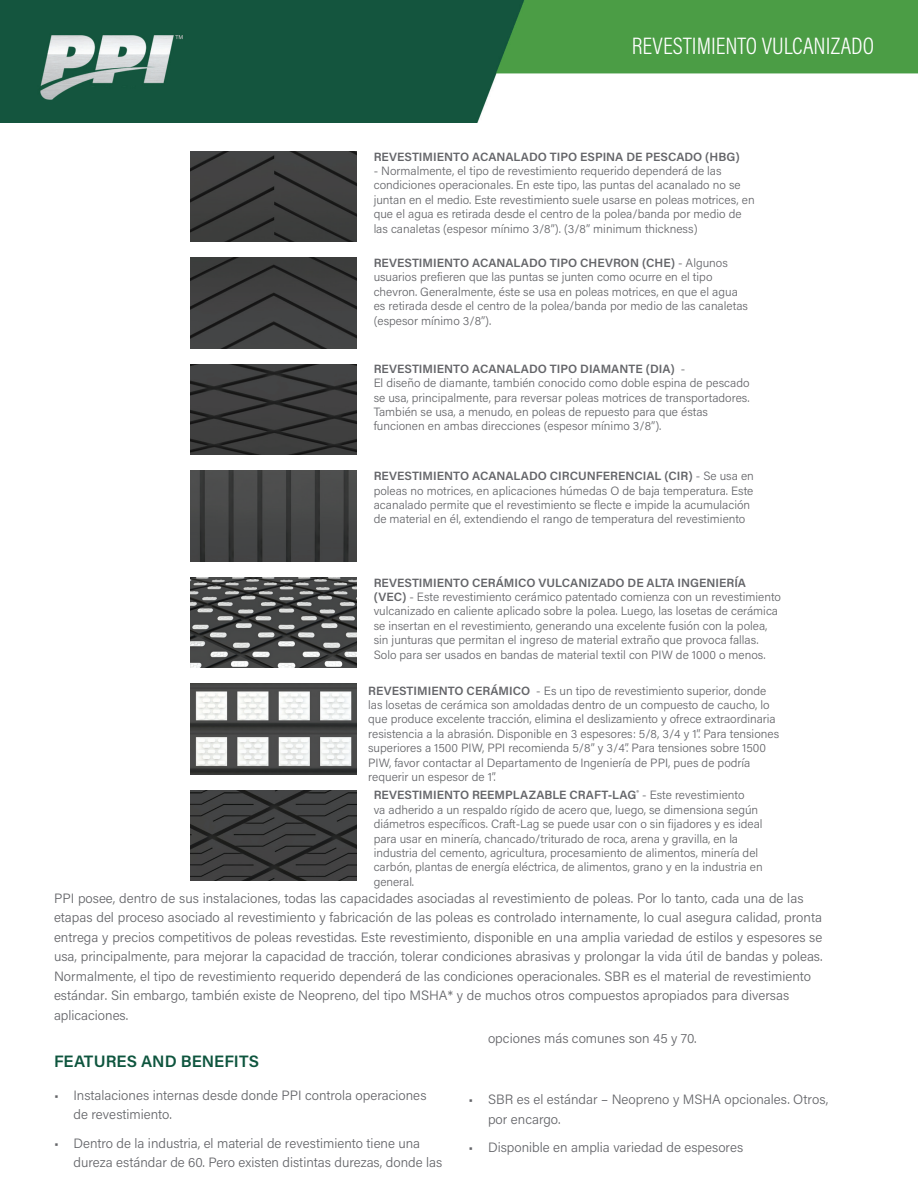
<style>
.page{position:relative;width:918px;height:1188px;background:#fff}
.page>*{position:absolute;margin:0;border:0;box-sizing:border-box;transform-origin:0 0}
.t1{font:300 24px "Acumin Pro Cond";color:#fff}
.t2{font:600 16.5px "Acumin Pro";letter-spacing:.005em;color:#0e553e}
.t3{font:300 13.5px/19.5px "Acumin Pro";color:#646569}
.t4{font:300 12px/14.4px "Acumin Pro";color:#646569}
.t5{font:600 12px "Acumin Pro";color:#646569}
.s1{font-weight:600}
</style>
<div class="page">
<img style="left:0;top:0;width:918px;height:123px">
<img style="left:191px;top:151px;width:166px;height:91px">
<img style="left:191px;top:258px;width:166px;height:90px">
<img style="left:191px;top:364px;width:166px;height:91px">
<img style="left:191px;top:471px;width:166px;height:90px">
<img style="left:191px;top:577px;width:166px;height:91px">
<img style="left:191px;top:684px;width:166px;height:90px">
<img style="left:191px;top:790px;width:166px;height:91px">
<h1 class="t1" style="left:632px;top:31px;width:244px">REVESTIMIENTO VULCANIZADO</h1>
<p class="t5" style="left:374px;top:148px;width:368px">REVESTIMIENTO ACANALADO TIPO ESPINA DE PESCADO (HBG)</p>
<p class="t4" style="left:374px;top:163px;width:383px">- Normalmente, el tipo de revestimiento requerido dependerá de las condiciones operacionales. En este tipo, las puntas del acanalado no se juntan en el medio. Este revestimiento suele usarse en poleas motrices, en que el agua es retirada desde el centro de la polea/banda por medio de las canaletas (espesor mínimo 3/8”). (3/8” minimum thickness)</p>
<p class="t4" style="left:374px;top:255px;width:376px"><span class="s1">REVESTIMIENTO ACANALADO TIPO CHEVRON (CHE)</span> - Algunos usuarios prefieren que las puntas se junten como ocurre en el tipo chevron. Generalmente, éste se usa en poleas motrices, en que el agua es retirada desde el centro de la polea/banda por medio de las canaletas (espesor mínimo 3/8”).</p>
<p class="t4" style="left:374px;top:361px;width:378px"><span class="s1">REVESTIMIENTO ACANALADO TIPO DIAMANTE (DIA)</span> -<br>El diseño de diamante, también conocido como doble espina de pescado se usa, principalmente, para reversar poleas motrices de transportadores.<br>También se usa, a menudo, en poleas de repuesto para que éstas funcionen en ambas direcciones (espesor mínimo 3/8”).</p>
<p class="t4" style="left:374px;top:468px;width:382px"><span class="s1">REVESTIMIENTO ACANALADO CIRCUNFERENCIAL (CIR)</span> - Se usa en poleas no motrices, en aplicaciones húmedas O de baja temperatura. Este acanalado permite que el revestimiento se flecte e impide la acumulación de material en él, extendiendo el rango de temperatura del revestimiento</p>
<p class="t4" style="left:374px;top:575px;width:409px"><span class="s1">REVESTIMIENTO CERÁMICO VULCANIZADO DE ALTA INGENIERÍA (VEC)</span> - Este revestimiento cerámico patentado comienza con un revestimiento vulcanizado en caliente aplicado sobre la polea. Luego, las losetas de cerámica se insertan en el revestimiento, generando una excelente fusión con la polea, sin junturas que permitan el ingreso de material extraño que provoca fallas.<br>Solo para ser usados en bandas de material textil con PIW de 1000 o menos.</p>
<p class="t4" style="left:368px;top:683px;width:412px"><span class="s1">REVESTIMIENTO CERÁMICO</span> - Es un tipo de revestimiento superior, donde las losetas de cerámica son amoldadas dentro de un compuesto de caucho, lo que produce excelente tracción, elimina el deslizamiento y ofrece extraordinaria resistencia a la abrasión. Disponible en 3 espesores: 5/8, 3/4 y 1”. Para tensiones superiores a 1500 PIW, PPI recomienda 5/8” y 3/4”. Para tensiones sobre 1500<br>PIW, favor contactar al Departamento de Ingeniería de PPI, pues de podría requerir un espesor de 1”.</p>
<p class="t4" style="left:374px;top:788px;width:391px"><span class="s1">REVESTIMIENTO REEMPLAZABLE CRAFT-LAG</span><sup>®</sup> - Este revestimiento<br>va adherido a un respaldo rígido de acero que, luego, se dimensiona según diámetros específicos. Craft-Lag se puede usar con o sin fijadores y es ideal para usar en minería, chancado/triturado de roca, arena y gravilla, en la industria del cemento, agricultura, procesamiento de alimentos, minería del carbón, plantas de energía eléctrica, de alimentos, grano y en la industria en general.</p>
<p class="t3" style="left:54px;top:888px;width:770px">PPI posee, dentro de sus instalaciones, todas las capacidades asociadas al revestimiento de poleas. Por lo tanto, cada una de las etapas del proceso asociado al revestimiento y fabricación de las poleas es controlado internamente, lo cual asegura calidad, pronta entrega y precios competitivos de poleas revestidas. Este revestimiento, disponible en una amplia variedad de estilos y espesores se usa, principalmente, para mejorar la capacidad de tracción, tolerar condiciones abrasivas y prolongar la vida útil de bandas y poleas.<br>Normalmente, el tipo de revestimiento requerido dependerá de las condiciones operacionales. SBR es el material de revestimiento estándar. Sin embargo, también existe de Neopreno, del tipo MSHA* y de muchos otros compuestos apropiados para diversas aplicaciones.</p>
<h2 class="t2" style="left:54px;top:1050px;width:207px">FEATURES AND BENEFITS</h2>
<p class="t3" style="left:73px;top:1085px;width:355px;text-indent:-19px">• Instalaciones internas desde donde PPI controla operaciones de revestimiento.</p>
<p class="t3" style="left:73px;top:1133px;width:370px;text-indent:-19px">• Dentro de la industria, el material de revestimiento tiene una dureza estándar de 60. Pero existen distintas durezas, donde las</p>
<p class="t3" style="left:488px;top:1028px;width:210px">opciones más comunes son 45 y 70.</p>
<p class="t3" style="left:488px;top:1089px;width:342px;text-indent:-19px">• SBR es el estándar – Neopreno y MSHA opcionales. Otros, por encargo.</p>
<p class="t3" style="left:469px;top:1137px;width:276px">• Disponible en amplia variedad de espesores</p>
</div>
